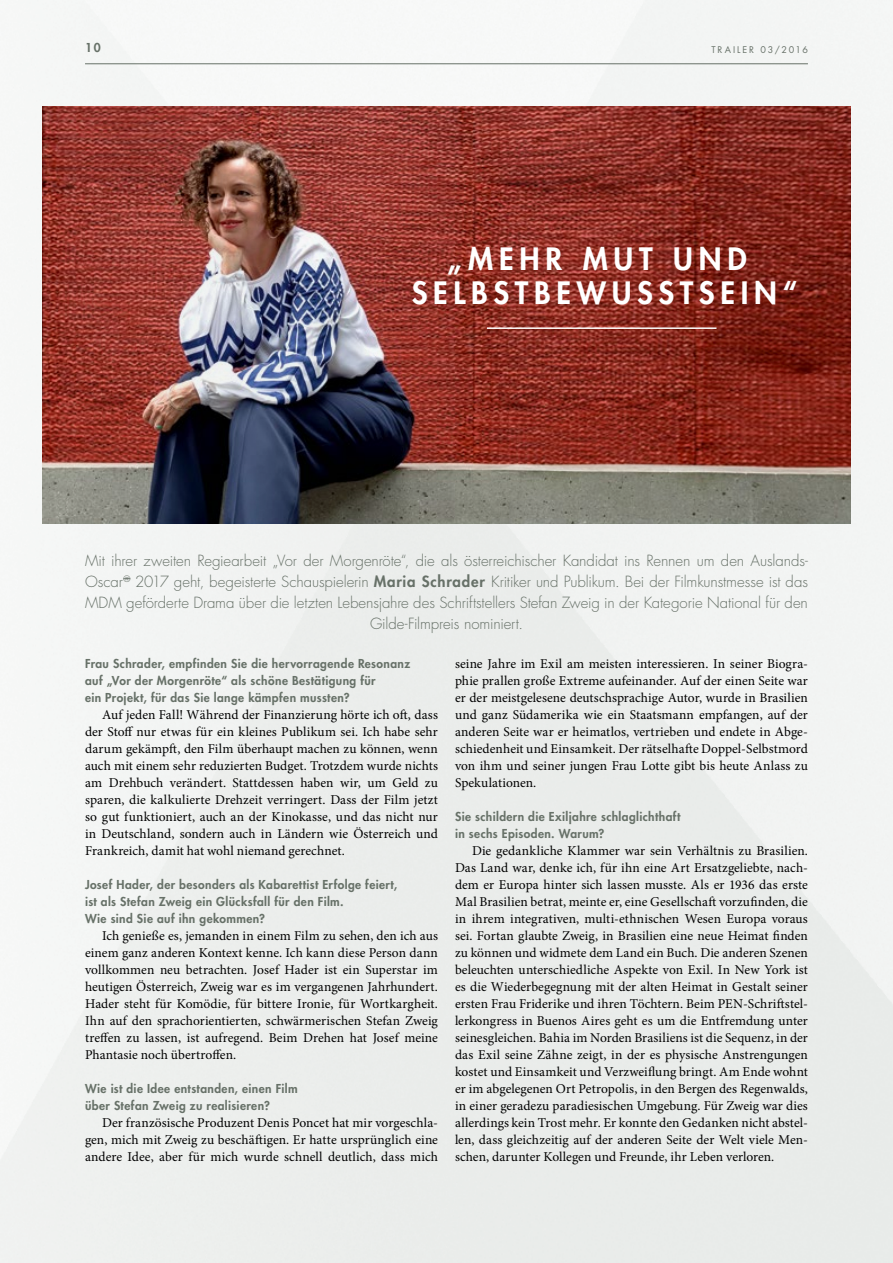
<style>
.page{position:relative;width:893px;height:1263px;background:#fff}
.page>*{position:absolute;margin:0;border:0;box-sizing:border-box;transform-origin:0 0}
.t1{font:800 30px/34px "Futura Std";letter-spacing:.19em;color:#fff;text-align:center}
.t2{font:300 15px/21px "Futura Std";letter-spacing:-.01em;color:#677168;text-align:center}
.t3{font:13.5px/17px "Minion Pro";color:#000;text-align:justify}
.t4{font:800 12px/17px "Futura Std";letter-spacing:.03em;color:#677168}
.t5{font:9px "Futura Std";letter-spacing:.215em;color:#677168}
.s1{font-weight:800}
</style>
<div class="page">
<img style="left:0;top:0;width:893px;height:1263px">
<img style="left:43px;top:106px;width:807px;height:417px">
<hr style="left:85px;top:63px;width:723px;height:1px;background:#677168">
<hr style="left:487px;top:327px;width:229px;height:2px;background:#fff">
<p class="t4" style="left:85px;top:40px;width:17px">10</p>
<p class="t5" style="left:711px;top:43px;width:98px">TRAILER 03/2016</p>
<h1 class="t1" style="left:412px;top:242px;width:387px">„MEHR MUT UND<br>SELBSTBEWUSSTSEIN“</h1>
<p class="t2" style="left:85px;top:550px;width:724px">Mit ihrer zweiten Regiearbeit „Vor der Morgenröte“, die als österreichischer Kandidat ins Rennen um den Auslands-Oscar<sup>®</sup> 2017 geht, begeisterte Schauspielerin <span class="s1">Maria Schrader</span> Kritiker und Publikum. Bei der Filmkunstmesse ist das MDM geförderte Drama über die letzten Lebensjahre des Schriftstellers Stefan Zweig in der Kategorie National für den Gilde-Filmpreis nominiert.</p>
<p class="t4" style="left:85px;top:655px;width:327px">Frau Schrader, empfinden Sie die hervorragende Resonanz auf „Vor der Morgenröte“ als schöne Bestätigung für<br>ein Projekt, für das Sie lange kämpfen mussten?</p>
<p class="t3" style="left:85px;top:706px;width:354px;text-indent:17px">Auf jeden Fall! Während der Finanzierung hörte ich oft, dass der Stoff nur etwas für ein kleines Publikum sei. Ich habe sehr darum gekämpft, den Film überhaupt machen zu können, wenn auch mit einem sehr reduzierten Budget. Trotzdem wurde nichts am Drehbuch verändert. Stattdessen haben wir, um Geld zu sparen, die kalkulierte Drehzeit verringert. Dass der Film jetzt so gut funktioniert, auch an der Kinokasse, und das nicht nur in Deutschland, sondern auch in Ländern wie Österreich und Frankreich, damit hat wohl niemand gerechnet.</p>
<p class="t4" style="left:85px;top:876px;width:314px">Josef Hader, der besonders als Kabarettist Erfolge feiert, ist als Stefan Zweig ein Glücksfall für den Film.<br>Wie sind Sie auf ihn gekommen?</p>
<p class="t3" style="left:85px;top:927px;width:354px;text-indent:17px">Ich genieße es, jemanden in einem Film zu sehen, den ich aus einem ganz anderen Kontext kenne. Ich kann diese Person dann vollkommen neu betrachten. Josef Hader ist ein Superstar im heutigen Österreich, Zweig war es im vergangenen Jahrhundert.<br>Hader steht für Komödie, für bittere Ironie, für Wortkargheit.<br>Ihn auf den sprachorientierten, schwärmerischen Stefan Zweig treffen zu lassen, ist aufregend. Beim Drehen hat Josef meine Phantasie noch übertroffen.</p>
<p class="t4" style="left:85px;top:1080px;width:214px">Wie ist die Idee entstanden, einen Film über Stefan Zweig zu realisieren?</p>
<p class="t3" style="left:85px;top:1114px;width:354px;text-indent:17px">Der französische Produzent Denis Poncet hat mir vorgeschla&shy;gen, mich mit Zweig zu beschäftigen. Er hatte ursprünglich eine andere Idee, aber für mich wurde schnell deutlich, dass mich</p>
<p class="t3" style="left:455px;top:655px;width:354px">seine Jahre im Exil am meisten interessieren. In seiner Biogra&shy;phie prallen große Extreme aufeinander. Auf der einen Seite war er der meistgelesene deutschsprachige Autor, wurde in Brasilien und ganz Südamerika wie ein Staatsmann empfangen, auf der anderen Seite war er heimatlos, vertrieben und endete in Abge&shy;schiedenheit und Einsamkeit. Der rätselhafte Doppel-Selbstmord von ihm und seiner jungen Frau Lotte gibt bis heute Anlass zu Spekulationen.</p>
<p class="t4" style="left:455px;top:808px;width:227px">Sie schildern die Exiljahre schlaglichthaft in sechs Episoden. Warum?</p>
<p class="t3" style="left:455px;top:842px;width:354px;text-indent:17px">Die gedankliche Klammer war sein Verhältnis zu Brasilien.<br>Das Land war, denke ich, für ihn eine Art Ersatzgeliebte, nach&shy;dem er Europa hinter sich lassen musste. Als er 1936 das erste Mal Brasilien betrat, meinte er, eine Gesellschaft vorzufinden, die in ihrem integrativen, multi-ethnischen Wesen Europa voraus sei. Fortan glaubte Zweig, in Brasilien eine neue Heimat finden zu können und widmete dem Land ein Buch. Die anderen Szenen beleuchten unterschiedliche Aspekte von Exil. In New York ist es die Wiederbegegnung mit der alten Heimat in Gestalt seiner ersten Frau Friderike und ihren Töchtern. Beim PEN-Schriftstel&shy;lerkongress in Buenos Aires geht es um die Entfremdung unter seinesgleichen. Bahia im Norden Brasiliens ist die Sequenz, in der das Exil seine Zähne zeigt, in der es physische Anstrengungen kostet und Einsamkeit und Verzweiflung bringt. Am Ende wohnt er im abgelegenen Ort Petropolis, in den Bergen des Regenwalds, in einer geradezu paradiesischen Umgebung. Für Zweig war dies allerdings kein Trost mehr. Er konnte den Gedanken nicht abstel&shy;len, dass gleichzeitig auf der anderen Seite der Welt viele Men&shy;schen, darunter Kollegen und Freunde, ihr Leben verloren.</p>
</div>
